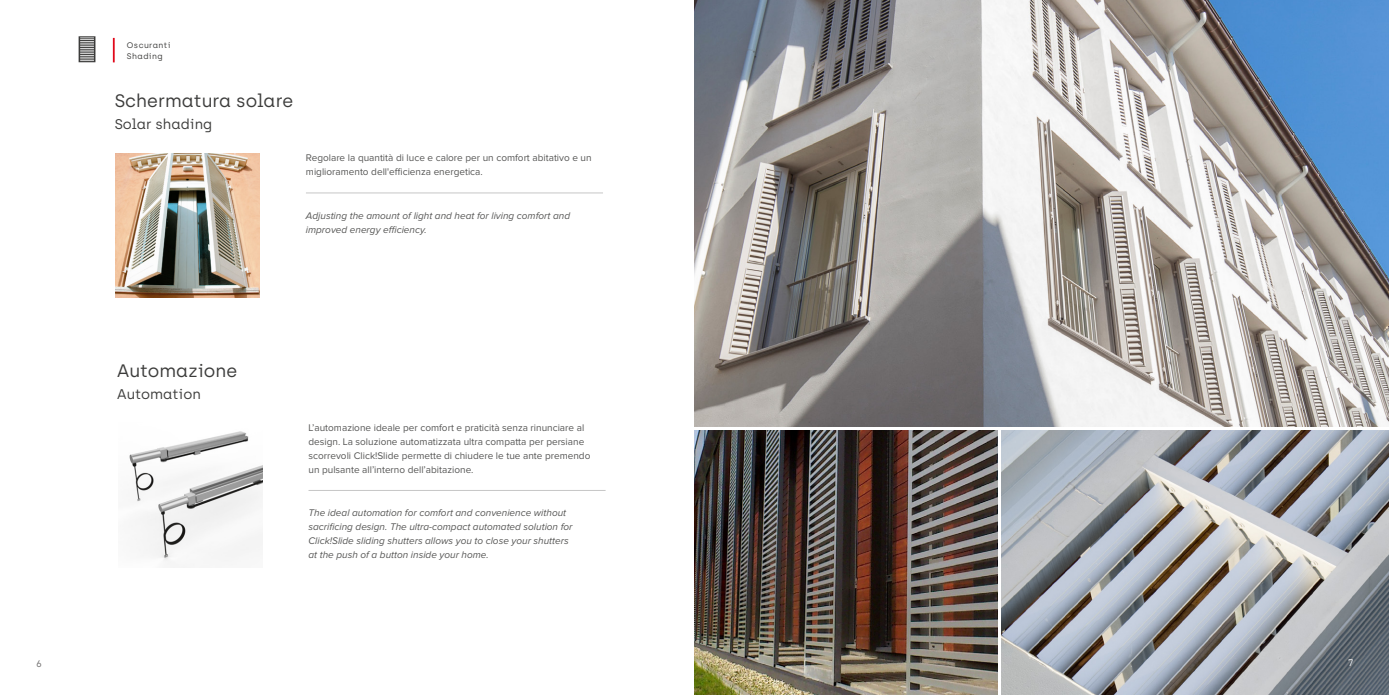
<style>
.page{position:relative;width:1389px;height:695px;background:#fff}
.page>*{position:absolute;margin:0;border:0;box-sizing:border-box;transform-origin:0 0}
.t1{font:18px "Archia";color:#3c3c3b}
.t2{font:14px "Archia";color:#3c3c3b}
.t3{font:10px/14px "Proxima Nova";color:#575756}
.t4{font:italic 10px/14px "Proxima Nova";color:#575756}
.t5{font:9.5px "Archia";color:#706f6f}
.t6{font:9.5px "Archia";color:#fff}
.t7{font:8.1px/10.8px "Archia";letter-spacing:.05em;color:#3c3c3b}
</style>
<div class="page">
<hr style="left:306px;top:193px;width:297px;height:1px;background:#c6c6c6">
<hr style="left:309px;top:490px;width:297px;height:1px;background:#c6c6c6">
<img style="left:116px;top:153px;width:144px;height:144px">
<img style="left:129px;top:431px;width:133px;height:132px">
<img style="left:694px;top:430px;width:303px;height:264px">
<img style="left:1001px;top:430px;width:388px;height:264px">
<img style="left:694px;top:0;width:695px;height:426px">
<svg style="left:79px;top:36px;width:16px;height:26px"></svg>
<hr style="left:113px;top:38px;width:2px;height:24px;background:#e1081a">
<p class="t7" style="left:127px;top:39px;width:45px">Oscuranti<br>Shading</p>
<h1 class="t1" style="left:115px;top:90px;width:180px">Schermatura solare</h1>
<h2 class="t2" style="left:115px;top:116px;width:99px">Solar shading</h2>
<h1 class="t1" style="left:117px;top:359px;width:121px">Automazione</h1>
<h2 class="t2" style="left:117px;top:385px;width:85px">Automation</h2>
<p class="t3" style="left:306px;top:151px;width:287px">Regolare la quantità di luce e calore per un comfort abitativo e un miglioramento dell'efficienza energetica.</p>
<p class="t4" style="left:306px;top:208px;width:266px">Adjusting the amount of light and heat for living comfort and improved energy efficiency.</p>
<p class="t3" style="left:309px;top:421px;width:283px">L’automazione ideale per comfort e praticità senza rinunciare al design. La soluzione automatizzata ultra compatta per persiane scorrevoli Click!Slide permette di chiudere le tue ante premendo un pulsante all’interno dell’abitazione.</p>
<p class="t4" style="left:309px;top:506px;width:266px">The ideal automation for comfort and convenience without sacrificing design. The ultra-compact automated solution for Click!Slide sliding shutters allows you to close your shutters at the push of a button inside your home.</p>
<p class="t5" style="left:36px;top:657px;width:7px">6</p>
<p class="t6" style="left:1348px;top:657px;width:7px">7</p>
</div>
